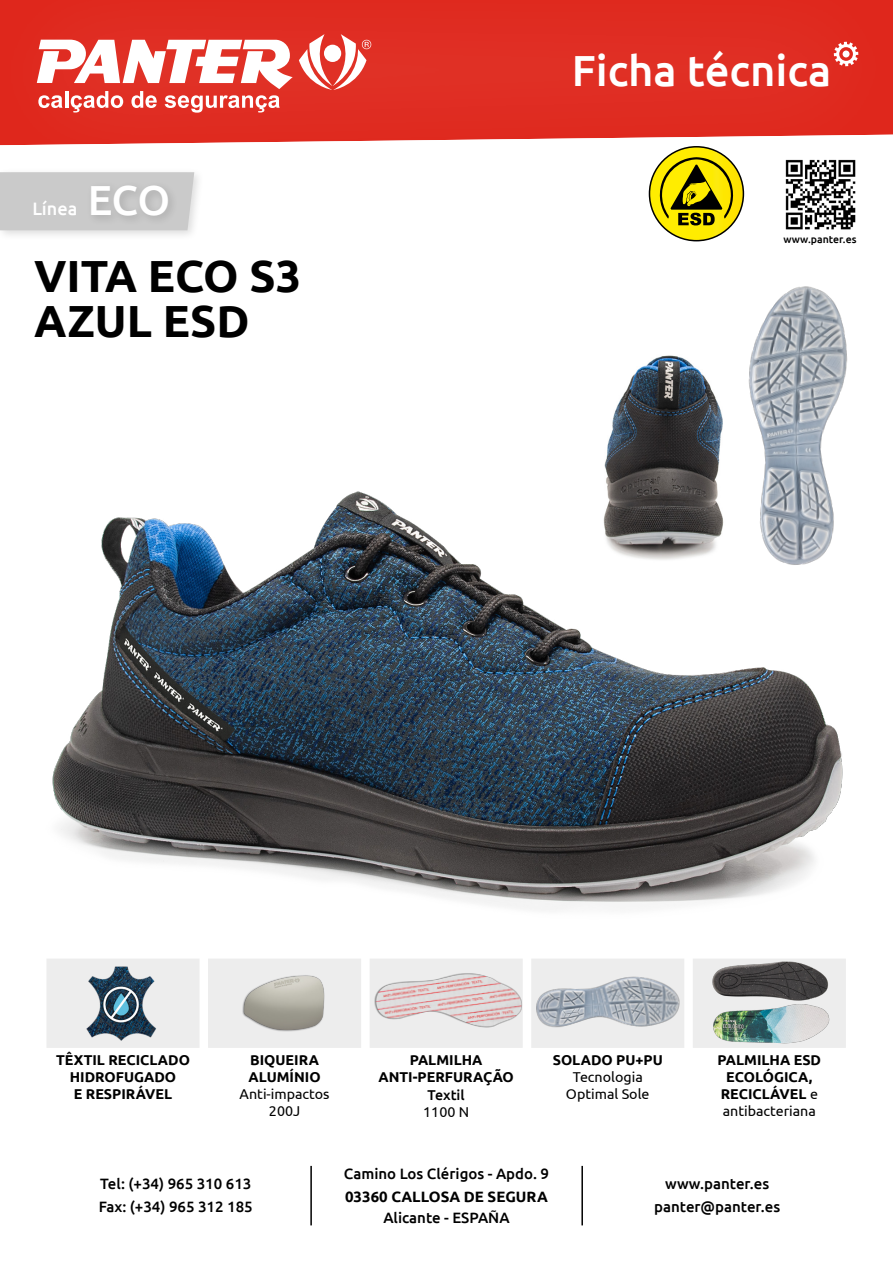
<style>
.page{position:relative;width:893px;height:1263px;background:#fff}
.page>*{position:absolute;margin:0;border:0;box-sizing:border-box;transform-origin:0 0}
.NOMBRE_PRINCIPAL{font:700 45px "Ubuntu";color:#000}
.FICHA_TECNICA{font:500 43.5px "Ubuntu";color:#fff}
.Título_zapato{font:500 42px "Ubuntu";color:#fff}
.t1{font:500 18px "Ubuntu";color:#fff}
.CONTACTO_TLF{font:500 15px "Ubuntu";color:#000}
.WEB___EMAIL{font:500 15px "Ubuntu";color:#000}
.CONTACTO_CALLE{font:500 15px "Ubuntu";color:#000}
.CONTACTO_POBLACIÓN{font:700 15px "Ubuntu";color:#000}
.CONTACTO_PROVINCIA{font:500 15px "Ubuntu";color:#000}
.ICONO_BOLD{font:700 14.25px/17.1px "Ubuntu";color:#000;text-align:center}
.ICONO_BOLD-2{font:14.25px "Ubuntu";color:#000}
.Título_zapato_II{font:700 14.25px "Ubuntu";color:#000}
.Título_zapato_II-2{font:500 14.25px "Ubuntu";color:#000}
.Título_zapato_II-3{font:14.25px "Ubuntu";color:#000}
.t2{font:500 10.5px "Ubuntu";color:#000}
.s1{font-weight:400}
</style>
<div class="page">
<div style="left:0;top:0;width:893px;height:147px;background:#df2c21"></div>
<svg style="left:834px;top:42px;width:24px;height:24px"></svg>
<div style="left:842px;top:50px;width:8px;height:8px;background:#fff;border-radius:50%"></div>
<hr style="left:310px;top:1166px;width:2px;height:59px;background:#000">
<hr style="left:581px;top:1166px;width:2px;height:59px;background:#000">
<svg style="left:208px;top:980px;width:638px;height:68px;fill:#ededed"></svg>
<img style="left:47px;top:980px;width:152px;height:68px">
<img style="left:229px;top:980px;width:111px;height:61px">
<img style="left:370px;top:980px;width:153px;height:63px">
<img style="left:531px;top:980px;width:153px;height:58px">
<img style="left:699px;top:980px;width:140px;height:68px">
<div style="left:0;top:167px;width:205px;height:75px;background:#000;opacity:.14"></div>
<div style="left:0;top:172px;width:194px;height:58px;background:#cacaca"></div>
<div style="left:86px;top:180px;width:93px;height:47px;background:#c2c2c2"></div>
<img style="left:785px;top:159px;width:71px;height:71px">
<img style="left:47px;top:491px;width:799px;height:489px">
<img style="left:602px;top:355px;width:124px;height:213px">
<img style="left:743px;top:286px;width:105px;height:282px">
<svg style="left:649px;top:147px;width:94px;height:94px;background:#ebd801"></svg>
<div style="left:649px;top:146px;width:95px;height:95px;border:2px solid #000;border-radius:50%"></div>
<svg style="left:658px;top:157px;width:77px;height:68px;background:#b2a404"></svg>
<svg style="left:299px;top:34px;width:72px;height:56px"></svg>
<svg style="left:37px;top:40px;width:256px;height:73px"></svg>
<p class="t1" style="left:32px;top:197px;width:47px">Línea</p>
<p class="Título_zapato" style="left:88px;top:174px;width:84px">ECO</p>
<p class="NOMBRE_PRINCIPAL" style="left:34px;top:249px;width:269px">VITA ECO S3</p>
<p class="NOMBRE_PRINCIPAL" style="left:34px;top:294px;width:217px">AZUL ESD</p>
<p class="FICHA_TECNICA" style="left:572px;top:43px;width:261px">Ficha técnica</p>
<p class="t2" style="left:784px;top:232px;width:74px">www.panter.es</p>
<p class="ICONO_BOLD" style="left:56px;top:1051px;width:135px">TÊXTIL RECICLADO</p>
<p class="ICONO_BOLD" style="left:70px;top:1068px;width:108px">HIDROFUGADO</p>
<p class="ICONO_BOLD" style="left:74px;top:1085px;width:100px">E RESPIRÁVEL</p>
<p class="ICONO_BOLD" style="left:250px;top:1051px;width:70px">BIQUEIRA</p>
<p class="ICONO_BOLD" style="left:249px;top:1068px;width:74px">ALUMÍNIO</p>
<p class="ICONO_BOLD-2" style="left:240px;top:1085px;width:91px">Anti-impactos</p>
<p class="ICONO_BOLD-2" style="left:269px;top:1102px;width:33px">200J</p>
<p class="Título_zapato_II" style="left:410px;top:1051px;width:74px">PALMILHA</p>
<p class="Título_zapato_II" style="left:378px;top:1068px;width:137px">ANTI-PERFURAÇÃO</p>
<p class="Título_zapato_II-2" style="left:428px;top:1086px;width:39px">Textil</p>
<p class="Título_zapato_II-3" style="left:423px;top:1103px;width:47px">1100 N</p>
<p class="ICONO_BOLD" style="left:553px;top:1051px;width:112px">SOLADO PU+PU<br><span class="s1">Tecnologia</span></p>
<p class="ICONO_BOLD-2" style="left:566px;top:1085px;width:85px">Optimal Sole</p>
<p class="ICONO_BOLD" style="left:718px;top:1051px;width:105px">PALMILHA ESD</p>
<p class="ICONO_BOLD" style="left:721px;top:1068px;width:99px">ECOLÓGICA,<br>RECICLÁVEL <span class="s1">e antibacteriana</span></p>
<p class="CONTACTO_TLF" style="left:100px;top:1174px;width:153px">Tel: (+34) 965 310 613</p>
<p class="CONTACTO_TLF" style="left:99px;top:1198px;width:155px">Fax: (+34) 965 312 185</p>
<p class="CONTACTO_CALLE" style="left:344px;top:1164px;width:207px">Camino Los Clérigos - Apdo. 9</p>
<p class="CONTACTO_POBLACIÓN" style="left:345px;top:1187px;width:204px">03360 CALLOSA DE SEGURA</p>
<p class="CONTACTO_PROVINCIA" style="left:383px;top:1208px;width:128px">Alicante - ESPAÑA</p>
<p class="WEB___EMAIL" style="left:665px;top:1174px;width:106px">www.panter.es</p>
<p class="WEB___EMAIL" style="left:654px;top:1198px;width:128px">panter@panter.es</p>
</div>
